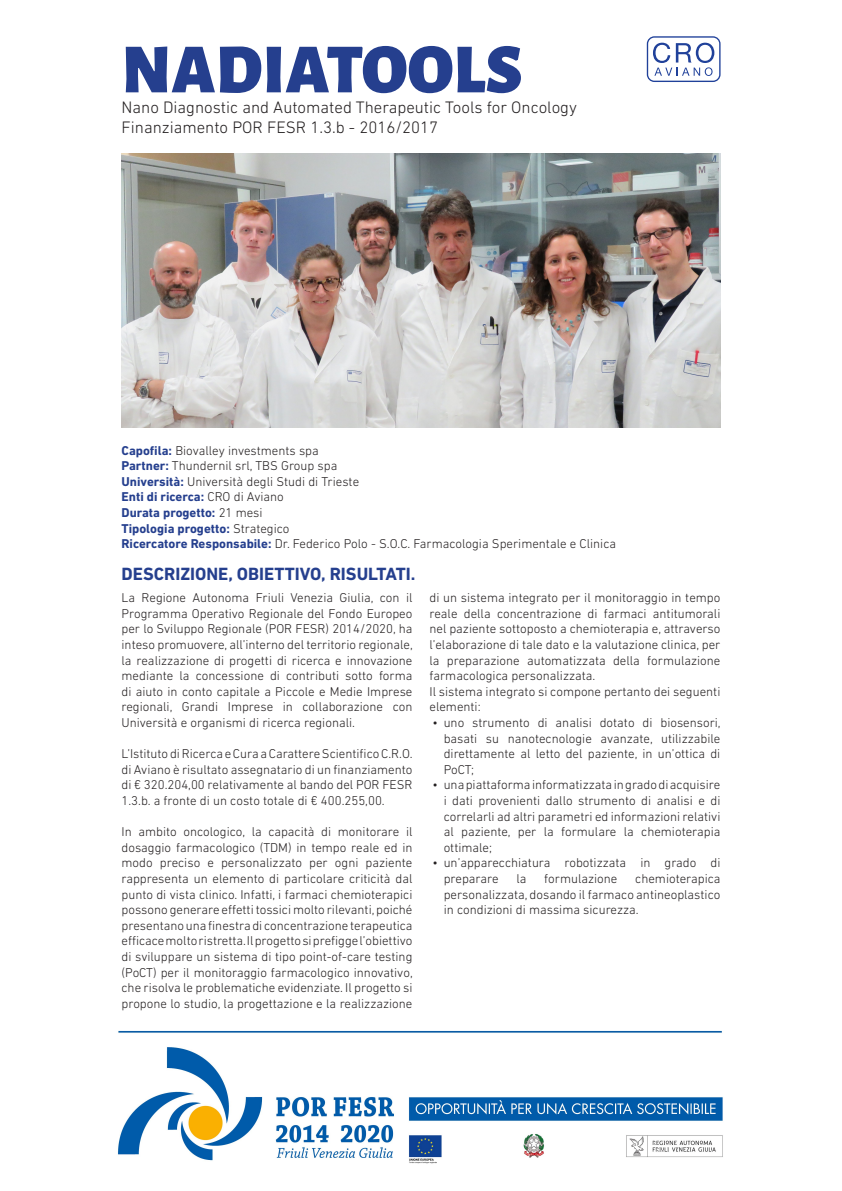
<style>
.page{position:relative;width:842px;height:1191px;background:#fff}
.page>*{position:absolute;margin:0;border:0;box-sizing:border-box;transform-origin:0 0}
.t1{font:900 70.4px "Alegreya Sans";color:#253f8e}
.t2{font:700 18px "DIN Next LT Pro";color:#253f8e}
.t3{font:300 16.9px "DIN Next LT Pro";color:#231f20}
.t4{font:300 13px/15.6px "DIN Next LT Pro";color:#231f20;text-align:justify}
.t5{font:700 13px "DIN Next LT Pro";color:#253f8e}
.s1{font-weight:700;color:#253f8e}
.s2{font-weight:300;color:#231f20}
</style>
<div class="page">
<img style="left:122px;top:153px;width:598px;height:274px">
<img style="left:117px;top:1030px;width:606px;height:134px">
<svg style="left:647px;top:36px;width:73px;height:46px"></svg>
<div style="left:648px;top:38px;width:71px;height:43px;background:#fff;border-radius:6px"></div>
<svg style="left:653px;top:43px;width:61px;height:33px"></svg>
<p class="t1" style="left:122px;top:14px;width:402px">NADIATOOLS</p>
<p class="t3" style="left:122px;top:97px;width:457px">Nano Diagnostic and Automated Therapeutic Tools for Oncology</p>
<p class="t3" style="left:122px;top:117px;width:318px">Finanziamento POR FESR 1.3.b - 2016/2017</p>
<p class="t4" style="left:122px;top:442px;width:199px"><span class="s1">Capofila:</span> Biovalley investments spa</p>
<p class="t4" style="left:122px;top:458px;width:217px"><span class="s1">Partner:</span> Thundernil srl, TBS Group spa</p>
<p class="t4" style="left:122px;top:473px;width:239px"><span class="s1">Università:</span> Università degli Studi di Trieste</p>
<p class="t5" style="left:122px;top:489px;width:164px">Enti di ricerca: <span class="s2">CRO di Aviano</span></p>
<p class="t5" style="left:122px;top:505px;width:143px">Durata progetto: <span class="s2">21 mesi</span></p>
<p class="t5" style="left:122px;top:520px;width:169px">Tipologia progetto: <span class="s2">Strategico</span></p>
<p class="t4" style="left:122px;top:536px;width:496px"><span class="s1">Ricercatore Responsabile:</span> Dr. Federico Polo - S.O.C. Farmacologia Sperimentale e Clinica</p>
<p class="t2" style="left:122px;top:563px;width:295px">DESCRIZIONE, OBIETTIVO, RISULTATI.</p>
<p class="t4" style="left:122px;top:590px;width:293px">La Regione Autonoma Friuli Venezia Giulia, con il Programma Operativo Regionale del Fondo Europeo per lo Sviluppo Regionale (POR FESR) 2014/2020, ha inteso promuovere, all’interno del territorio regionale, la realizzazione di progetti di ricerca e innovazione mediante la concessione di contributi sotto forma di aiuto in conto capitale a Piccole e Medie Imprese regionali, Grandi Imprese in collaborazione con Università e organismi di ricerca regionali.</p>
<p class="t4" style="left:122px;top:746px;width:293px">L’Istituto di Ricerca e Cura a Carattere Scientifico C.R.O. di Aviano è risultato assegnatario di un finanziamento di € 320.204,00 relativamente al bando del POR FESR 1.3.b. a fronte di un costo totale di € 400.255,00.</p>
<p class="t4" style="left:122px;top:824px;width:293px">In ambito oncologico, la capacità di monitorare il dosaggio farmacologico (TDM) in tempo reale ed in modo preciso e personalizzato per ogni paziente rappresenta un elemento di particolare criticità dal punto di vista clinico. Infatti, i farmaci chemioterapici possono generare effetti tossici molto rilevanti, poiché presentano una finestra di concentrazione terapeutica efficace molto ristretta. Il progetto si prefigge l’obiettivo di sviluppare un sistema di tipo point-of-care testing (PoCT) per il monitoraggio farmacologico innovativo, che risolva le problematiche evidenziate. Il progetto si propone lo studio, la progettazione e la realizzazione</p>
<p class="t4" style="left:429px;top:590px;width:292px">di un sistema integrato per il monitoraggio in tempo reale della concentrazione di farmaci antitumorali nel paziente sottoposto a chemioterapia e, attraverso l’elaborazione di tale dato e la valutazione clinica, per la preparazione automatizzata della formulazione farmacologica personalizzata.</p>
<p class="t4" style="left:429px;top:683px;width:292px">Il sistema integrato si compone pertanto dei seguenti elementi:</p>
<p class="t4" style="left:444px;top:714px;width:279px;text-indent:-11px">• uno strumento di analisi dotato di biosensori, basati su nanotecnologie avanzate, utilizzabile direttamente al letto del paziente, in un’ottica di PoCT;</p>
<p class="t4" style="left:444px;top:777px;width:278px;text-indent:-11px">• una piattaforma informatizzata in grado di acquisire i dati provenienti dallo strumento di analisi e di correlarli ad altri parametri ed informazioni relativi al paziente, per la formulare la chemioterapia ottimale;</p>
<p class="t4" style="left:444px;top:855px;width:278px;text-indent:-11px">• un’apparecchiatura robotizzata in grado di preparare</p>
<p class="t4" style="left:444px;top:870px;width:278px;text-indent:192px">chemioterapica personalizzata, dosando il farmaco antineoplastico in condizioni di massima sicurezza.</p>
<p class="t4" style="left:516px;top:870px;width:12px">la</p>
<p class="t4" style="left:544px;top:870px;width:75px">formulazione</p>
</div>
